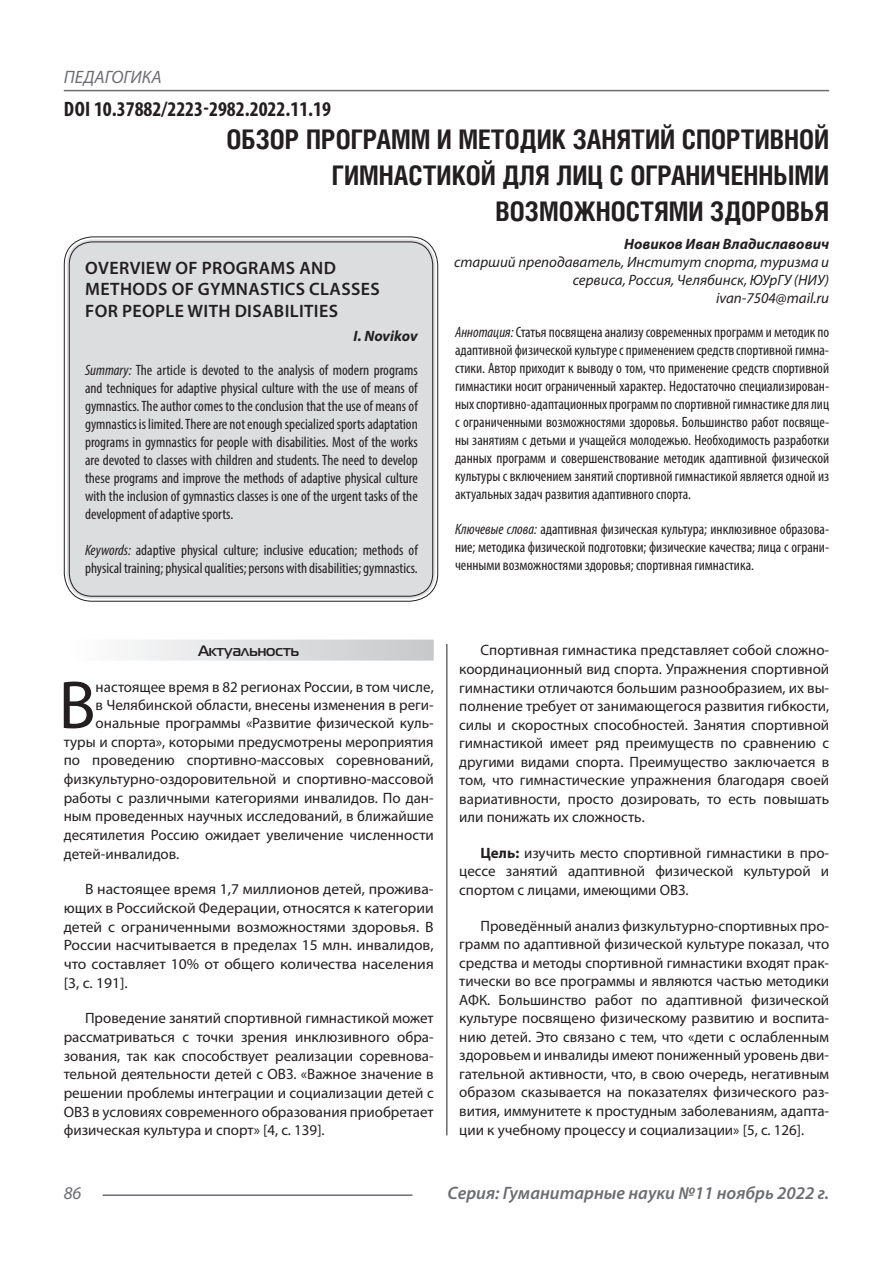
<style>
.page{position:relative;width:893px;height:1263px;background:#fff}
.page>*{position:absolute;margin:0;border:0;box-sizing:border-box;transform-origin:0 0}
.Статья_текст_первый{font:68.4px "Myriad Pro";color:#231f20}
.Статья_название{font:700 27px/36px "Helios Cond C";color:#231f20;text-align:right}
.ДОИ{font:700 condensed 21px "Myriad Pro";color:#231f20}
.Статья_название_англ{font:600 18px/21.6px "Myriad Pro";letter-spacing:.02em;color:#231f20}
.t1{font:italic 600 18px "Myriad Pro";color:#6c6d70}
.t2{font:italic 18px "Myriad Pro";color:#6c6d70}
.Статья_текст{font:15px/18.6px "Myriad Pro";color:#231f20;text-align:justify}
.Статья_аннотация_тек{font:condensed 15px/18px "Myriad Pro";color:#231f20;text-align:justify}
.Статья_аннотация_анг{font:condensed 15px/18px "Myriad Pro";color:#231f20;text-align:justify}
.Статья_текст_первый-2{font:15px "Myriad Pro";color:#231f20}
.Статья_текст-2{font:15px/18.6px "Myriad Pro";color:#231f20;text-align:justify;scale:1.04 1}
.Статья_автор_инфо{font:italic 15px/18px "Myriad Pro";color:#231f20;text-align:right}
.Статья_автор_фио_рус{font:italic 700 15px "Myriad Pro";color:#231f20}
.Статья_подзаголовок{font:700 15px "Magistral C";color:#231f20}
.Статья_автор_англ{font:italic 700 15px "Myriad Pro";letter-spacing:-.005em;color:#231f20}
.s1{font-style:italic}
.s2{font-weight:700}
</style>
<div class="page">
<hr style="left:446px;top:128px;width:1px;height:1007px;background:#231f20">
<hr style="left:103px;top:1194px;width:309px;height:2px;background:#6c6d70">
<hr style="left:64px;top:90px;width:765px;height:1px;background:#6c6d70">
<div style="left:440px;top:124px;width:12px;height:520px;background:#fff"></div>
<div style="left:67px;top:239px;width:368px;height:360px;background:#dcdddf;border-radius:26px"></div>
<div style="left:69px;top:241px;width:364px;height:356px;border:1px solid #231f20;border-radius:23px"></div>
<div style="left:64px;top:640px;width:370px;height:21px;background:linear-gradient(to right,#fefeff,#c6c8ca)"></div>
<p class="t2" style="left:64px;top:66px;width:100px">ПЕДАГОГИКА</p>
<p class="ДОИ" style="left:64px;top:96px;width:269px">DOI 10.37882/2223-2982.2022.11.19</p>
<p class="Статья_название" style="left:226px;top:121px;width:604px">ОБЗОР ПРОГРАММ И МЕТОДИК ЗАНЯТИЙ СПОРТИВНОЙ<br>ГИМНАСТИКОЙ ДЛЯ ЛИЦ С ОГРАНИЧЕННЫМИ<br>ВОЗМОЖНОСТЯМИ ЗДОРОВЬЯ</p>
<p class="Статья_автор_фио_рус" style="left:624px;top:235px;width:207px">Новиков Иван Владиславович</p>
<p class="Статья_автор_инфо" style="left:454px;top:253px;width:377px">старший преподаватель, Институт спорта, туризма и сервиса, Россия, Челябинск, ЮУрГУ (НИУ)</p>
<p class="Статья_автор_инфо" style="left:716px;top:289px;width:115px">ivan-7504@mail.ru</p>
<p class="Статья_аннотация_тек" style="left:455px;top:322px;width:376px"><span class="s1">Аннотация:</span>Статья посвящена анализу современных программ и методик по адаптивной физической культуре с применением средств спортивной гимна&shy;стики. Автор приходит к выводу о том, что применение средств спортивной гимнастики носит ограниченный характер. Недостаточно специализирован&shy;ных спортивно-адаптационных программ по спортивной гимнастике для лиц с ограниченными возможностями здоровья. Большинство работ посвяще&shy;ны занятиям с детьми и учащейся молодежью. Необходимость разработки данных программ и совершенствование методик адаптивной физической культуры с включением занятий спортивной гимнастикой является одной из актуальных задач развития адаптивного спорта.</p>
<p class="Статья_аннотация_тек" style="left:455px;top:520px;width:376px"><span class="s1">Ключевые слова:</span> адаптивная физическая культура; инклюзивное образова&shy;ние; методика физической подготовки; физические качества; лица с ограни&shy;ченными возможностями здоровья; спортивная гимнастика.</p>
<p class="Статья_название_англ" style="left:85px;top:256px;width:296px">OVERVIEW OF PROGRAMS AND<br>METHODS OF GYMNASTICS CLASSES</p>
<p class="Статья_название_англ" style="left:85px;top:300px;width:254px">FOR PEOPLE WITH DISABILITIES</p>
<p class="Статья_автор_англ" style="left:354px;top:326px;width:66px">I. Novikov</p>
<p class="Статья_аннотация_анг" style="left:85px;top:361px;width:334px"><span class="s1">Summary:</span> The article is devoted to the analysis of modern programs and techniques for adaptive physical culture with the use of means of gymnastics. The author comes to the conclusion that the use of means of gymnastics is limited. There are not enough specialized sports adaptation programs in gymnastics for people with disabilities. Most of the works are devoted to classes with children and students. The need to develop these programs and improve the methods of adaptive physical culture with the inclusion of gymnastics classes is one of the urgent tasks of the development of adaptive sports.</p>
<p class="Статья_аннотация_анг" style="left:85px;top:541px;width:334px"><span class="s1">Keywords:</span> adaptive physical culture; inclusive education; methods of physical training; physical qualities; persons with disabilities; gymnastics.</p>
<p class="Статья_подзаголовок" style="left:198px;top:642px;width:102px">Актуальность</p>
<p class="Статья_текст_первый" style="left:59px;top:663px;width:39px">В</p>
<p class="Статья_текст_первый-2" style="left:96px;top:678px;width:340px">настоящее время в 82 регионах России, в том числе,</p>
<p class="Статья_текст_первый-2" style="left:96px;top:696px;width:340px">в Челябинской области, внесены изменения в реги-</p>
<p class="Статья_текст_первый-2" style="left:96px;top:714px;width:340px">ональные программы «Развитие физической куль-</p>
<p class="Статья_текст_первый-2" style="left:64px;top:732px;width:371px">туры и спорта», которыми предусмотрены мероприятия</p>
<p class="Статья_текст_первый-2" style="left:64px;top:751px;width:371px">по проведению спортивно-массовых соревнований,</p>
<p class="Статья_текст_первый-2" style="left:64px;top:770px;width:371px">физкультурно-оздоровительной и спортивно-массовой</p>
<p class="Статья_текст_первый-2" style="left:64px;top:788px;width:371px">работы с различными категориями инвалидов. По дан-</p>
<p class="Статья_текст_первый-2" style="left:64px;top:807px;width:371px">ным проведенных научных исследований, в ближайшие</p>
<p class="Статья_текст_первый-2" style="left:64px;top:826px;width:371px">десятилетия Россию ожидает увеличение численности</p>
<p class="Статья_текст_первый-2" style="left:64px;top:844px;width:117px">детей-инвалидов.</p>
<p class="Статья_текст-2" style="left:64px;top:880px;width:357px;text-indent:21px">В настоящее время 1,7 миллионов детей, прожива&shy;ющих в Российской Федерации, относятся к категории детей с ограниченными возможностями здоровья. В России насчитывается в пределах 15 млн. инвалидов, что составляет 10% от общего количества населения [3, c. 191].</p>
<p class="Статья_текст" style="left:64px;top:1009px;width:371px;text-indent:21px">Проведение занятий спортивной гимнастикой может рассматриваться с точки зрения инклюзивного обра&shy;зования, так как способствует реализации соревнова&shy;тельной деятельности детей с ОВЗ. «Важное значение в решении проблемы интеграции и социализации детей с ОВЗ в условиях современного образования приобретает физическая культура и спорт» [4, c. 139].</p>
<p class="Статья_текст" style="left:459px;top:641px;width:371px;text-indent:21px">Спортивная гимнастика представляет собой сложно&shy;координационный вид спорта. Упражнения спортивной гимнастики отличаются большим разнообразием, их вы&shy;полнение требует от занимающегося развития гибкости, силы и скоростных способностей. Занятия спортивной гимнастикой имеет ряд преимуществ по сравнению с другими видами спорта. Преимущество заключается в том, что гимнастические упражнения благодаря своей вариативности, просто дозировать, то есть повышать или понижать их сложность.</p>
<p class="Статья_текст" style="left:459px;top:843px;width:371px;text-indent:21px"><span class="s2">Цель:</span> изучить место спортивной гимнастики в про&shy;цессе занятий адаптивной физической культурой и спортом с лицами, имеющими ОВЗ.</p>
<p class="Статья_текст" style="left:459px;top:916px;width:371px;text-indent:21px">Проведённый анализ физкультурно-спортивных про&shy;грамм по адаптивной физической культуре показал, что средства и методы спортивной гимнастики входят прак&shy;тически во все программы и являются частью методики АФК. Большинство работ по адаптивной физической культуре посвящено физическому развитию и воспита&shy;нию детей. Это связано с тем, что «дети с ослабленным здоровьем и инвалиды имеют пониженный уровень дви&shy;гательной активности, что, в свою очередь, негативным образом сказывается на показателях физического раз&shy;вития, иммунитете к простудным заболеваниям, адапта&shy;ции к учебному процессу и социализации» [5, c. 126].</p>
<p class="t2" style="left:64px;top:1182px;width:19px">86</p>
<p class="t1" style="left:448px;top:1182px;width:383px">Серия: Гуманитарные науки №11 ноябрь 2022 г.</p>
</div>
